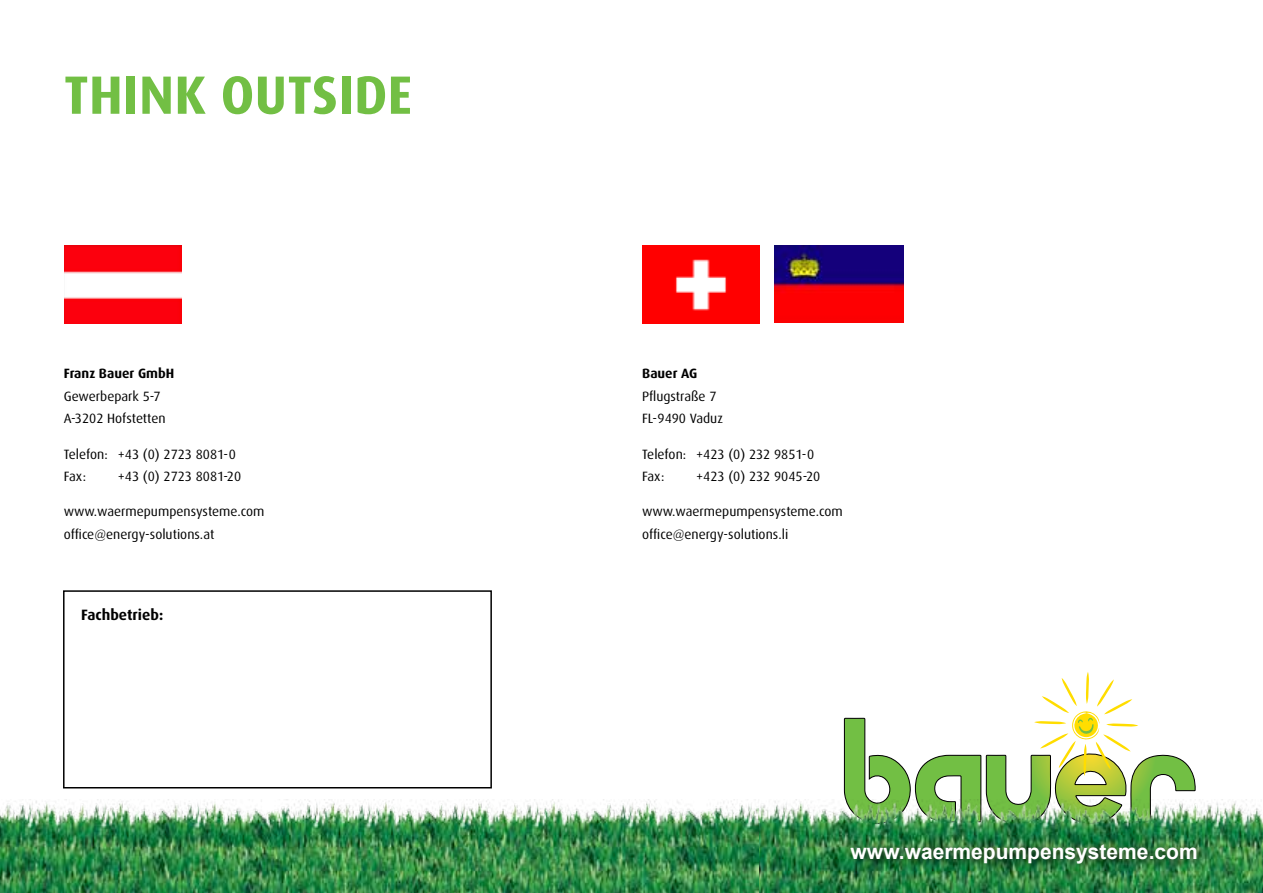
<style>
.page{position:relative;width:1263px;height:893px;background:#fff}
.page>*{position:absolute;margin:0;border:0;box-sizing:border-box;transform-origin:0 0}
.t1{font:700 54px "Dax";color:#72bf44}
.t2{font:700 21px "Arial";color:#fff}
.t3{font:700 15px "Dax";color:#000}
.t4{font:13.5px/22.5px "Dax";color:#000}
.t5{font:700 13.5px "Dax";color:#000}
</style>
<div class="page">
<img style="left:64px;top:245px;width:117px;height:78px">
<img style="left:642px;top:245px;width:118px;height:78px">
<img style="left:774px;top:245px;width:130px;height:78px">
<svg style="left:843px;top:672px;width:353px;height:128px"></svg>
<img style="left:0;top:800px;width:1263px;height:93px">
<div style="left:846px;top:839px;width:361px;height:34px;background:#000;opacity:.75"></div>
<div style="left:63px;top:590px;width:429px;height:198px;border:2px solid #000"></div>
<h1 class="t1" style="left:64px;top:65px;width:350px">THINK OUTSIDE</h1>
<p class="t5" style="left:64px;top:366px;width:112px">Franz Bauer GmbH</p>
<p class="t4" style="left:64px;top:385px;width:103px">Gewerbepark 5-7<br>A-3202 Hofstetten</p>
<p class="t4" style="left:64px;top:443px;width:174px">Telefon: +43 (0) 2723 8081-0<br>Fax:</p>
<p class="t4" style="left:118px;top:465px;width:125px">+43 (0) 2723 8081-20</p>
<p class="t4" style="left:64px;top:500px;width:202px">www.waermepumpensysteme.com office@energy-solutions.at</p>
<p class="t3" style="left:81px;top:606px;width:84px">Fachbetrieb:</p>
<p class="t5" style="left:642px;top:366px;width:57px">Bauer AG</p>
<p class="t4" style="left:642px;top:385px;width:82px">Pflugstraße 7<br>FL-9490 Vaduz</p>
<p class="t4" style="left:642px;top:443px;width:174px">Telefon: +423 (0) 232 9851-0<br>Fax:</p>
<p class="t4" style="left:696px;top:465px;width:126px">+423 (0) 232 9045-20</p>
<p class="t4" style="left:642px;top:500px;width:202px">www.waermepumpensysteme.com office@energy-solutions.li</p>
<h2 class="t2" style="left:851px;top:838px;width:348px">www.waermepumpensysteme.com</h2>
</div>
